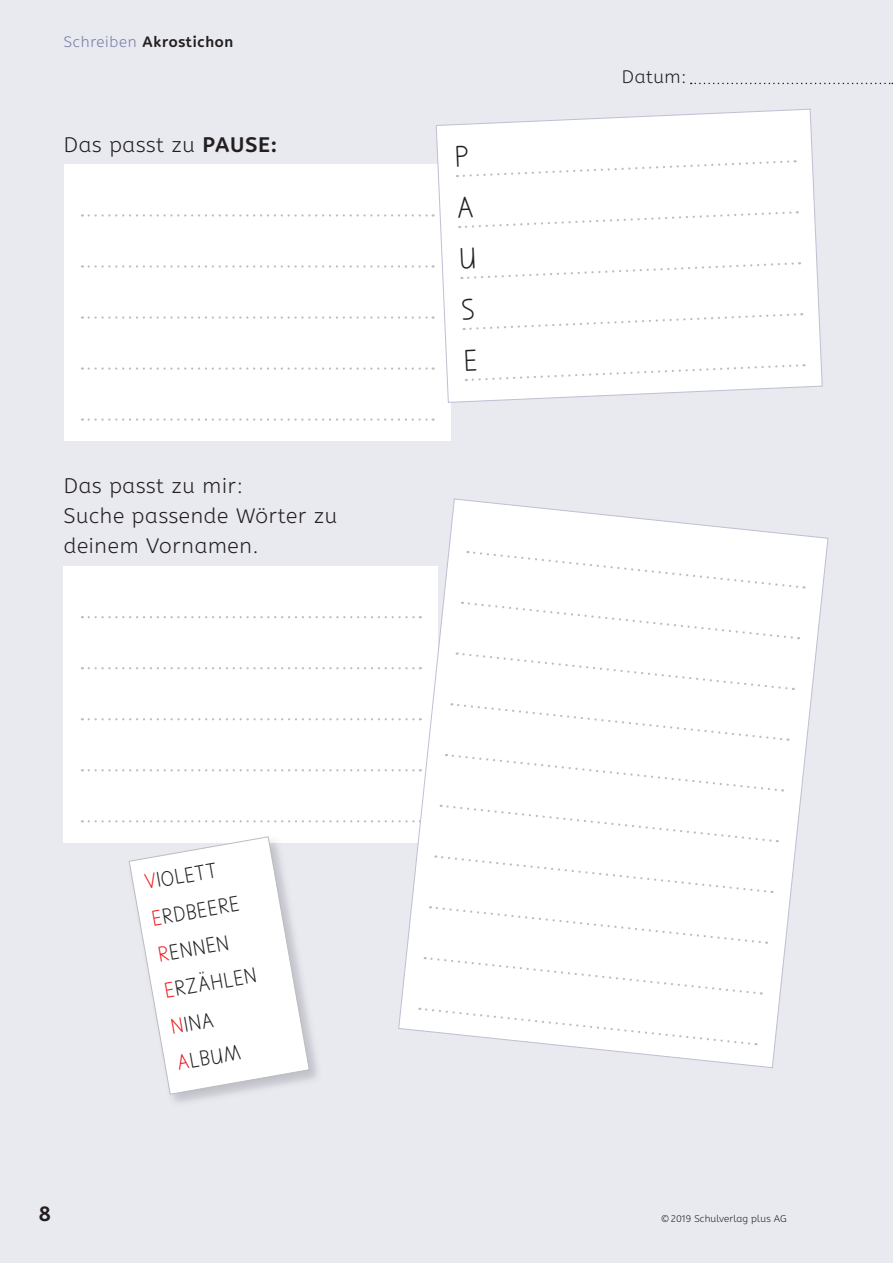
<style>
.page{position:relative;width:893px;height:1263px;background:#e9e9f0}
.page>*{position:absolute;margin:0;border:0;box-sizing:border-box;transform-origin:0 0}
.t1{font:31.5px/51px "DCH Basisschrift";color:#231f20}
.t2{font:22.65px/36.8px "DCH Basisschrift";color:#231f20}
.t3{font:300 21px/30px "A Be Zeh EDU";letter-spacing:.035em;color:#231f20}
.t4{font:700 21px "A Be Zeh EDU";color:#231f20}
.t5{font:300 18px "A Be Zeh EDU";letter-spacing:.03em;color:#231f20}
.t6{font:700 15px "A Be Zeh EDU";letter-spacing:.05em;color:#231f20}
.t7{font:300 9.75px "A Be Zeh EDU";letter-spacing:.01em;color:#231f20}
.s1{font-weight:300;color:#787ca6}
.s2{font-weight:700}
.s3{color:#ee1d23}
</style>
<div class="page">
<svg style="left:691px;top:83px;width:202px;height:1px"></svg>
<div style="left:64px;top:164px;width:387px;height:277px;background:#fff"></div>
<svg style="left:89px;top:367px;width:345px;height:3px"></svg>
<svg style="left:89px;top:418px;width:345px;height:3px"></svg>
<svg style="left:89px;top:214px;width:345px;height:3px"></svg>
<svg style="left:89px;top:265px;width:345px;height:3px"></svg>
<svg style="left:89px;top:316px;width:345px;height:3px"></svg>
<div style="left:64px;top:566px;width:374px;height:276px;background:#fff"></div>
<svg style="left:89px;top:769px;width:305px;height:2px"></svg>
<svg style="left:89px;top:820px;width:305px;height:2px"></svg>
<svg style="left:89px;top:616px;width:305px;height:2px"></svg>
<svg style="left:89px;top:667px;width:305px;height:2px"></svg>
<svg style="left:89px;top:718px;width:305px;height:2px"></svg>
<svg style="left:398px;top:498px;width:431px;height:570px"></svg>
<svg style="left:435px;top:108px;width:388px;height:295px"></svg>
<img style="left:127px;top:842px;width:196px;height:266px">
<svg style="left:128px;top:836px;width:182px;height:259px"></svg>
<p class="t6" style="left:64px;top:31px;width:171px"><span class="s1">Schreiben</span> Akrostichon</p>
<p class="t3" style="left:64px;top:130px;width:215px">Das passt zu <span class="s2">PAUSE:</span></p>
<p class="t3" style="left:64px;top:470px;width:275px">Das passt zu mir:<br>Suche passende Wörter zu deinem Vornamen.</p>
<h1 class="t1" style="left:454px;top:133px;width:19px;rotate:-2deg">P<br>A<br>U<br>S<br>E</h1>
<p class="t2" style="left:143px;top:865px;width:94px;rotate:-10deg"><span class="s3">V</span>IOLETT<br><span class="s3">E</span>RDBEERE<br><span class="s3">R</span>ENNEN<br><span class="s3">E</span>RZÄHLEN<br><span class="s3">N</span>INA<br><span class="s3">A</span>LBUM</p>
<p class="t5" style="left:622px;top:65px;width:66px">Datum:</p>
<p class="t4" style="left:39px;top:1200px;width:14px">8</p>
<p class="t7" style="left:661px;top:1212px;width:127px">© 2019 Schulverlag plus AG</p>
</div>
